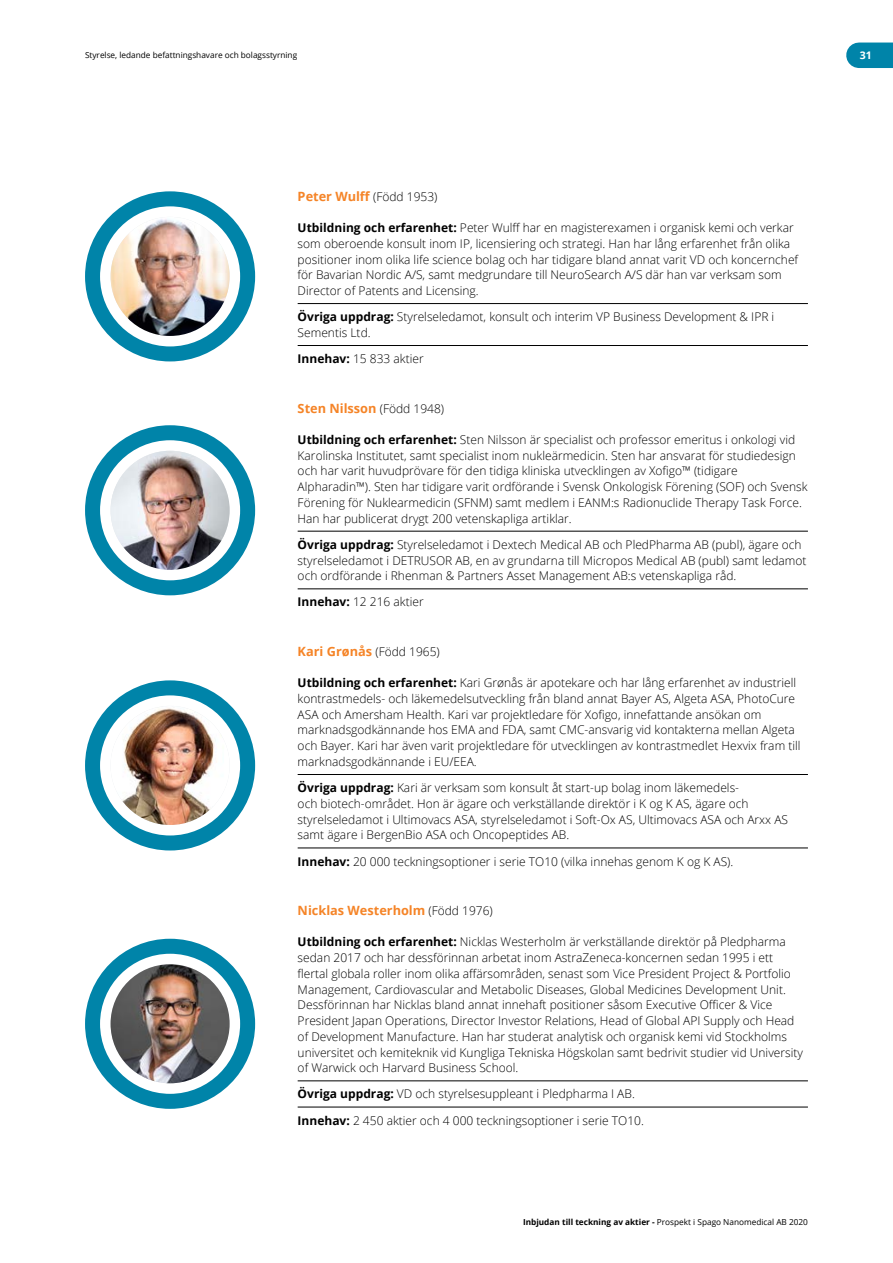
<style>
.page{position:relative;width:893px;height:1263px;background:#fff}
.page>*{position:absolute;margin:0;border:0;box-sizing:border-box;transform-origin:0 0}
.t1{font:700 12.75px "Open Sans";color:#f58427}
.t2{font:300 12px/15.8px "Open Sans";color:#000}
.t3{font:700 10.5px "Open Sans";color:#fff}
.t4{font:8.25px "Open Sans";color:#000}
.s1{font-weight:300;font-size:12px;color:#000}
.s2{font-weight:700}
</style>
<div class="page">
<div style="left:859px;top:43px;width:34px;height:25px;background:#0084a9"></div>
<svg style="left:93px;top:199px;width:155px;height:155px"></svg>
<div style="left:85px;top:191px;width:170px;height:170px;border:15px solid #0084a9;border-radius:50%"></div>
<svg style="left:93px;top:433px;width:155px;height:155px"></svg>
<div style="left:85px;top:425px;width:170px;height:170px;border:15px solid #0084a9;border-radius:50%"></div>
<svg style="left:93px;top:688px;width:155px;height:155px"></svg>
<div style="left:85px;top:680px;width:170px;height:170px;border:15px solid #0084a9;border-radius:50%"></div>
<svg style="left:93px;top:946px;width:155px;height:155px"></svg>
<div style="left:85px;top:939px;width:170px;height:170px;border:15px solid #0084a9;border-radius:50%"></div>
<img style="left:111px;top:217px;width:119px;height:119px;border-radius:60px">
<img style="left:111px;top:451px;width:119px;height:119px;border-radius:60px">
<img style="left:111px;top:706px;width:119px;height:119px;border-radius:60px">
<img style="left:111px;top:964px;width:119px;height:119px;border-radius:60px">
<hr style="left:298px;top:303px;width:510px;height:1px;background:#000">
<hr style="left:298px;top:345px;width:510px;height:1px;background:#000">
<hr style="left:298px;top:531px;width:510px;height:1px;background:#000">
<hr style="left:298px;top:589px;width:510px;height:1px;background:#000">
<hr style="left:298px;top:774px;width:510px;height:1px;background:#000">
<hr style="left:298px;top:848px;width:510px;height:1px;background:#000">
<hr style="left:298px;top:1080px;width:510px;height:1px;background:#000">
<hr style="left:298px;top:1107px;width:510px;height:1px;background:#000">
<p class="t4" style="left:85px;top:50px;width:214px">Styrelse, ledande befattningshavare och bolagsstyrning</p>
<p class="t1" style="left:298px;top:187px;width:141px">Peter Wulff <span class="s1">(Född 1953)</span></p>
<p class="t2" style="left:298px;top:219px;width:502px"><span class="s2">Utbildning och erfarenhet:</span> Peter Wulff har en magisterexamen i organisk kemi och verkar som oberoende konsult inom IP, licensiering och strategi. Han har lång erfarenhet från olika positioner inom olika life science bolag och har tidigare bland annat varit VD och koncernchef för Bavarian Nordic A/S, samt medgrundare till NeuroSearch A/S där han var verksam som Director of Patents and Licensing.</p>
<p class="t2" style="left:298px;top:309px;width:478px"><span class="s2">Övriga uppdrag:</span> Styrelseledamot, konsult och interim VP Business Development &amp; IPR i<br>Sementis Ltd.</p>
<p class="t2" style="left:298px;top:351px;width:127px"><span class="s2">Innehav:</span> 15 833 aktier</p>
<p class="t1" style="left:298px;top:399px;width:148px">Sten Nilsson <span class="s1">(Född 1948)</span></p>
<p class="t2" style="left:298px;top:431px;width:511px"><span class="s2">Utbildning och erfarenhet:</span> Sten Nilsson är specialist och professor emeritus i onkologi vid Karolinska Institutet, samt specialist inom nukleärmedicin. Sten har ansvarat för studiedesign och har varit huvudprövare för den tidiga kliniska utvecklingen av Xofigo™ (tidigare Alpharadin™). Sten har tidigare varit ordförande i Svensk Onkologisk Förening (SOF) och Svensk Förening för Nuklearmedicin (SFNM) samt medlem i EANM:s Radionuclide Therapy Task Force.<br>Han har publicerat drygt 200 vetenskapliga artiklar.</p>
<p class="t2" style="left:298px;top:536px;width:510px"><span class="s2">Övriga uppdrag:</span> Styrelseledamot i Dextech Medical AB och PledPharma AB (publ), ägare och styrelseledamot i DETRUSOR AB, en av grundarna till Micropos Medical AB (publ) samt ledamot och ordförande i Rhenman &amp; Partners Asset Management AB:s vetenskapliga råd.</p>
<p class="t2" style="left:298px;top:594px;width:127px"><span class="s2">Innehav:</span> 12 216 aktier</p>
<p class="t1" style="left:298px;top:643px;width:144px">Kari Grønås <span class="s1">(Född 1965)</span></p>
<p class="t2" style="left:298px;top:675px;width:504px"><span class="s2">Utbildning och erfarenhet:</span> Kari Grønås är apotekare och har lång erfarenhet av industriell kontrastmedels- och läkemedelsutveckling från bland annat Bayer AS, Algeta ASA, PhotoCure ASA och Amersham Health. Kari var projektledare för Xofigo, innefattande ansökan om marknadsgodkännande hos EMA and FDA, samt CMC-ansvarig vid kontakterna mellan Algeta och Bayer. Kari har även varit projektledare för utvecklingen av kontrastmedlet Hexvix fram till marknadsgodkännande i EU/EEA.</p>
<p class="t2" style="left:298px;top:780px;width:492px"><span class="s2">Övriga uppdrag:</span> Kari är verksam som konsult åt start-up bolag inom läkemedels-<br>och biotech-området. Hon är ägare och verkställande direktör i K og K AS, ägare och styrelseledamot i Ultimovacs ASA, styrelseledamot i Soft-Ox AS, Ultimovacs ASA och Arxx AS samt ägare i BergenBio ASA och Oncopeptides AB.</p>
<p class="t2" style="left:298px;top:853px;width:437px"><span class="s2">Innehav:</span> 20 000 teckningsoptioner i serie TO10 (vilka innehas genom K og K AS).</p>
<p class="t1" style="left:298px;top:902px;width:197px">Nicklas Westerholm <span class="s1">(Född 1976)</span></p>
<p class="t2" style="left:298px;top:934px;width:507px"><span class="s2">Utbildning och erfarenhet:</span> Nicklas Westerholm är verkställande direktör på Pledpharma sedan 2017 och har dessförinnan arbetat inom AstraZeneca-koncernen sedan 1995 i ett flertal globala roller inom olika affärsområden, senast som Vice President Project &amp; Portfolio Management, Cardiovascular and Metabolic Diseases, Global Medicines Development Unit.<br>Dessförinnan har Nicklas bland annat innehaft positioner såsom Executive Officer &amp; Vice President Japan Operations, Director Investor Relations, Head of Global API Supply och Head of Development Manufacture. Han har studerat analytisk och organisk kemi vid Stockholms universitet och kemiteknik vid Kungliga Tekniska Högskolan samt bedrivit studier vid University of Warwick och Harvard Business School.</p>
<p class="t2" style="left:298px;top:1081px;width:348px;line-height:26.2px"><span class="s2">Övriga uppdrag:</span> VD och styrelsesuppleant i Pledpharma I AB.<br><span class="s2">Innehav:</span> 2 450 aktier och 4 000 teckningsoptioner i serie TO10.</p>
<p class="t4" style="left:523px;top:1216px;width:286px"><span class="s2">Inbjudan till teckning av aktier -</span> Prospekt i Spago Nanomedical AB 2020</p>
<p class="t3" style="left:860px;top:48px;width:13px">31</p>
</div>
